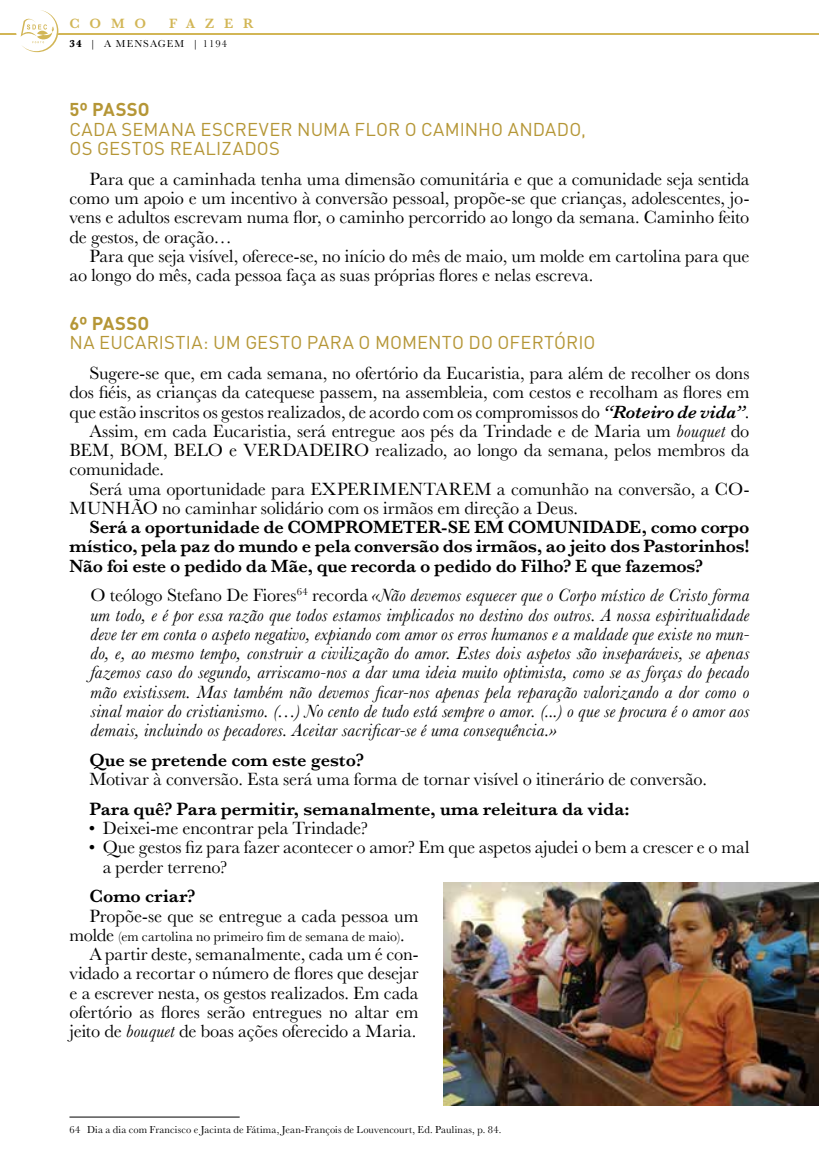
<style>
.page{position:relative;width:819px;height:1166px;background:#fff}
.page>*{position:absolute;margin:0;border:0;box-sizing:border-box;transform-origin:0 0}
.t1{font:18.38px/19.2px "Baskerville";letter-spacing:-.005em;color:#000;text-align:justify}
.t2{font:italic 18.38px/19.2px "Baskerville";letter-spacing:.01em;color:#000;text-align:justify}
.t3{font:600 18.38px/19.2px "Baskerville";color:#000;text-align:justify}
.t4{font:18.38px "DIN";letter-spacing:.005em;color:#b59636}
.t5{font:700 18.38px "DIN";letter-spacing:-.01em;color:#b59636}
.t6{font:14px "Baskerville";letter-spacing:.01em;color:#000}
.t7{font:600 14px "Baskerville";letter-spacing:.7em;color:#d2b656}
.t8{font:10.5px "Baskerville";letter-spacing:.02em;color:#000}
.t9{font:10.5px "Baskerville";letter-spacing:.1em;color:#000}
.s1{font-weight:700}
.s2{font-weight:600;font-style:italic}
.s3{font-style:italic}
.s4{font-style:normal}
.s5{font-size:18.38px}
</style>
<div class="page">
<hr style="left:0;top:33px;width:819px;height:2px;background:#d2b656">
<div style="left:16px;top:10px;width:42px;height:42px;background:#fff;border-radius:50%"></div>
<svg style="left:21px;top:10px;width:37px;height:42px"></svg>
<hr style="left:69px;top:1117px;width:171px;height:1px;background:#000">
<img style="left:443px;top:882px;width:376px;height:224px">
<p class="t7" style="left:69px;top:14px;width:78px">COMO</p>
<p class="t7" style="left:169px;top:14px;width:86px">FAZER</p>
<p class="t9" style="left:69px;top:37px;width:159px"><span class="s1">34</span> | A MENSAGEM | 1194</p>
<p class="t5" style="left:69px;top:98px;width:82px">5º PASS O</p>
<p class="t4" style="left:69px;top:118px;width:13px">CADA</p>
<p class="t4" style="left:121px;top:118px;width:424px">SEMANA ESCREVER NUMA FLOR O CAMINHO ANDAD</p>
<p class="t4" style="left:569px;top:118px;width:18px">O,</p>
<p class="t4" style="left:69px;top:137px;width:212px">OS GESTOS REALIZADOS</p>
<p class="t1" style="left:69px;top:169px;width:681px;text-indent:20px">Para que a caminhada tenha uma dimensão comunitária e que a comunidade seja sentida como um apoio e um incentivo à conversão pessoal, propõe-se que crianças, adolescentes, jo&shy;vens e adultos escrevam numa flor, o caminho percorrido ao longo da semana. Caminho feito de gestos, de oração…</p>
<p class="t1" style="left:69px;top:246px;width:681px;text-indent:20px">Para que seja visível, oferece-se, no início do mês de maio, um molde em cartolina para que ao longo do mês, cada pessoa faça as suas próprias flores e nelas escreva.</p>
<p class="t5" style="left:69px;top:311px;width:81px">6º PASS O</p>
<p class="t4" style="left:69px;top:331px;width:527px">NA EUCARISTIA: UM GESTO PARA O MOMENTO DO OFERTÓRIO</p>
<p class="t1" style="left:89px;top:364px;width:661px">Sugere-se que, em cada semana, no ofertório da Eucaristia, para além de recolher os dons</p>
<p class="t1" style="left:69px;top:383px;width:681px">dos fiéis, as crianças da catequese passem, na assembleia, com cestos e recolham as flores em</p>
<p class="t1" style="left:69px;top:402px;width:681px">que estão inscritos os gestos realizados, de acordo com os compromissos do <span class="s2">“Roteiro de vida”</span>.</p>
<p class="t1" style="left:89px;top:421px;width:661px">Assim, em cada Eucaristia, será entregue aos pés da Trindade e de Maria um <span class="s3">bouquet</span> do</p>
<p class="t1" style="left:69px;top:441px;width:681px">BEM, BOM, BELO e VERDADEIRO realizado, ao longo da semana, pelos membros da</p>
<p class="t1" style="left:69px;top:460px;width:96px">comunidade.</p>
<p class="t1" style="left:89px;top:479px;width:661px">Será uma oportunidade para EXPERIMENTAREM a comunhão na conversão, a CO-</p>
<p class="t1" style="left:69px;top:499px;width:510px">MUNHÃO no caminhar solidário com os irmãos em direção a Deus.</p>
<p class="t3" style="left:69px;top:517px;width:681px;text-indent:20px">Será a oportunidade de COMPROMETER-SE EM COMUNIDADE, como corpo místico, pela paz do mundo e pela conversão dos irmãos, ao jeito dos Pastorinhos!<br>Não foi este o pedido da Mãe, que recorda o pedido do Filho? E que fazemos?</p>
<p class="t2" style="left:90px;top:586px;width:660px"><span class="s4">O teólogo Stefano De Fiores</span><sup>64</sup> <span class="s4">recorda</span> «Não devemos esquecer que o Corpo místico de Cristo forma um todo, e é por essa razão que todos estamos implicados no destino dos outros. A nossa espiritualidade deve ter em conta o aspeto negativo, expiando com amor os erros humanos e a maldade que existe no mun&shy;do, e, ao mesmo tempo, construir a civilização do amor. Estes dois aspetos são inseparáveis, se apenas fazemos caso do segundo, arriscamo-nos a dar uma ideia muito optimista, como se as forças do pecado mão existissem. Mas também não devemos ficar-nos apenas pela reparação valorizando a dor como o sinal maior do cristianismo. (…) No cento de tudo está sempre o amor. (...) o que se procura é o amor aos demais, incluindo os pecadores. Aceitar sacrificar-se é uma consequência.»</p>
<p class="t3" style="left:89px;top:750px;width:276px">Que se pretende com este gesto?</p>
<p class="t1" style="left:89px;top:770px;width:619px">Motivar à conversão. Esta será uma forma de tornar visível o itinerário de conversão.</p>
<p class="t3" style="left:89px;top:799px;width:541px">Para quê? Para permitir, semanalmente, uma releitura da vida:</p>
<p class="t1" style="left:89px;top:819px;width:281px">• Deixei-me encontrar pela Trindade?</p>
<p class="t1" style="left:103px;top:838px;width:648px;text-indent:-14px">• Que gestos fiz para fazer acontecer o amor? Em que aspetos ajudei o bem a crescer e o mal a perder terreno?</p>
<p class="t3" style="left:89px;top:887px;width:107px">Como criar?</p>
<p class="t1" style="left:89px;top:906px;width:331px">Propõe-se que se entregue a cada pessoa um</p>
<p class="t6" style="left:69px;top:927px;width:336px"><span class="s5">molde</span> (em cartolina no primeiro fim de semana de maio)<span class="s5">.</span></p>
<p class="t1" style="left:69px;top:945px;width:350px;text-indent:20px">A partir deste, semanalmente, cada um é con&shy;vidado a recortar o número de flores que desejar e a escrever nesta, os gestos realizados. Em cada ofertório as flores serão entregues no altar em jeito de <span class="s3">bouquet</span> de boas ações oferecido a Maria.</p>
<p class="t8" style="left:69px;top:1122px;width:433px">64 Dia a dia com Francisco e Jacinta de Fátima, Jean-François de Louvencourt, Ed. Paulinas, p. 84.</p>
</div>
